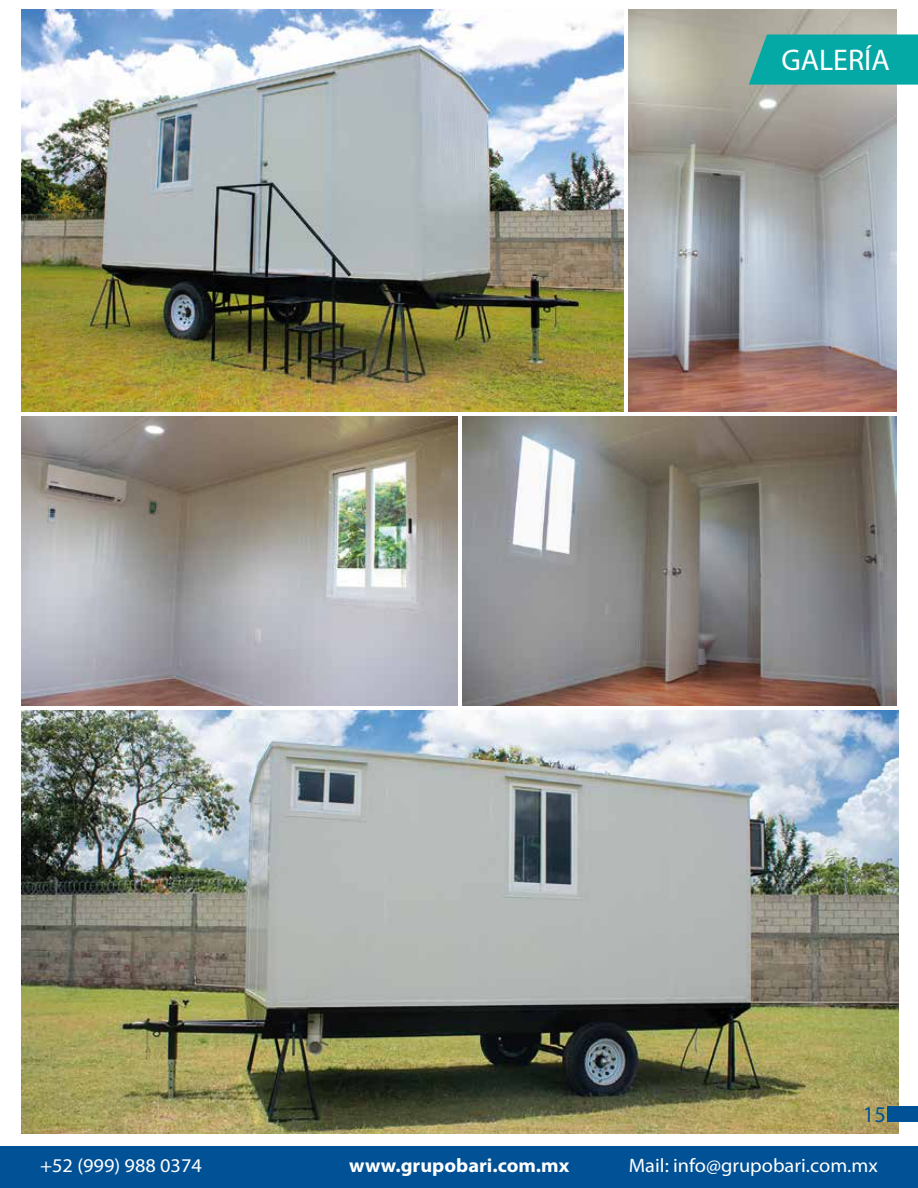
<style>
.page{position:relative;width:918px;height:1188px;background:#fff}
.page>*{position:absolute;margin:0;border:0;box-sizing:border-box;transform-origin:0 0}
.t1{font:30px "Myriad Pro";color:#fff}
.t2{font:22.5px "Myriad Pro";color:#015196}
.t3{font:19.5px "Myriad Pro";color:#fff;scale:1.04 1}
.t4{font:700 19.5px "Myriad Pro";color:#fff;scale:1.04 1}
</style>
<div class="page">
<img style="left:21px;top:10px;width:603px;height:402px">
<img style="left:628px;top:10px;width:268px;height:402px">
<img style="left:462px;top:416px;width:435px;height:290px">
<img style="left:21px;top:416px;width:437px;height:290px">
<img style="left:21px;top:710px;width:878px;height:423px">
<div style="left:887px;top:1107px;width:31px;height:15px;background:#015196"></div>
<div style="left:0;top:1147px;width:918px;height:41px;background:#015196"></div>
<svg style="left:749px;top:35px;width:169px;height:50px;background:#0ea9a5"></svg>
<h1 class="t1" style="left:781px;top:41px;width:110px">GALERÍA</h1>
<p class="t2" style="left:863px;top:1100px;width:25px">15</p>
<p class="t3" style="left:40px;top:1154px;width:157px">+52 (999) 988 0374</p>
<p class="t4" style="left:349px;top:1155px;width:213px">www.grupobari.com.mx</p>
<p class="t3" style="left:629px;top:1154px;width:241px">Mail: info@grupobari.com.mx</p>
</div>
